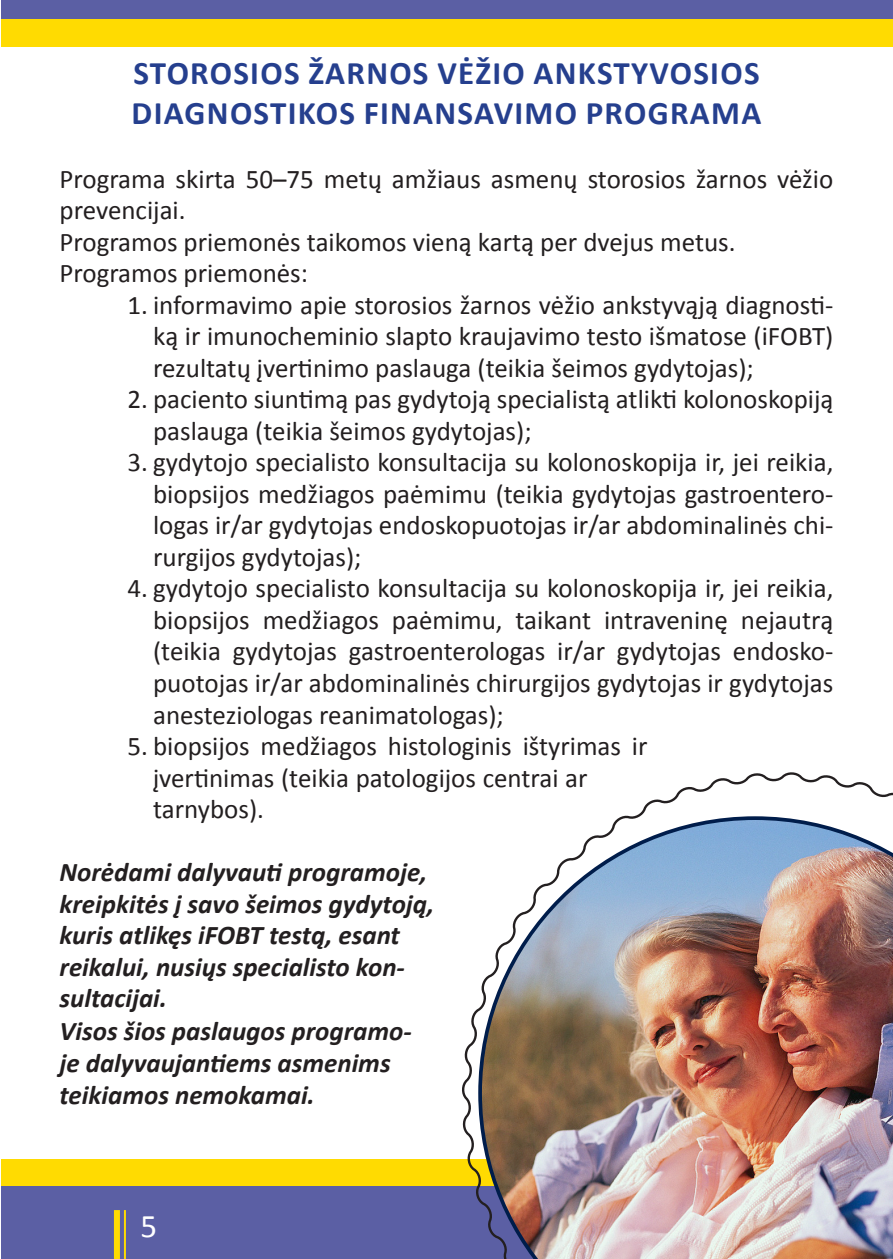
<style>
.page{position:relative;width:893px;height:1259px;background:#fff}
.page>*{position:absolute;margin:0;border:0;box-sizing:border-box;transform-origin:0 0}
.t1{font:700 33px "Calibri";letter-spacing:.04em;color:#253f8e}
.t2{font:33px "Calibri";color:#fff}
.List_Paragraph{font:27px/31.5px "Calibri";color:#231f20}
.t3{font:italic 700 27px/31.5px "Calibri";color:#231f20}
</style>
<div class="page">
<div style="left:1px;top:1159px;width:892px;height:100px;background:#ffdb01"></div>
<div style="left:1px;top:0;width:892px;height:47px;background:#ffdb01"></div>
<div style="left:1px;top:1186px;width:892px;height:73px;background:#5b5fa4"></div>
<div style="left:1px;top:0;width:892px;height:19px;background:#5b5fa4"></div>
<div style="left:114px;top:1210px;width:6px;height:49px;background:#ffdb01"></div>
<hr style="left:124px;top:1210px;width:2px;height:49px;background:#ffdb01">
<img style="left:462px;top:772px;width:431px;height:487px">
<p class="t1" style="left:133px;top:53px;width:628px">STOROSIOS ŽARNOS VĖŽIO ANKSTYVOSIOS</p>
<p class="t1" style="left:132px;top:92px;width:631px">DIAGNOSTIKOS FINANSAVIMO PROGRAMA</p>
<p class="List_Paragraph" style="left:60px;top:162px;width:775px">Programa skirta 50–75 metų amžiaus asmenų storosios žarnos vėžio prevencijai.</p>
<p class="List_Paragraph" style="left:60px;top:225px;width:678px">Programos priemonės taikomos vieną kartą per dvejus metus.</p>
<p class="List_Paragraph" style="left:60px;top:256px;width:250px">Programos priemonės:</p>
<p class="List_Paragraph" style="left:153px;top:288px;width:682px;text-align:justify;text-indent:-26px">1. informavimo apie storosios žarnos vėžio ankstyvąją diagnosti&shy;ką ir imunocheminio slapto kraujavimo testo išmatose (iFOBT) rezultatų įvertinimo paslauga (teikia šeimos gydytojas);</p>
<p class="List_Paragraph" style="left:153px;top:382px;width:682px;text-indent:-26px">2. paciento siuntimą pas gydytoją specialistą atlikti kolonoskopiją paslauga (teikia šeimos gydytojas);</p>
<p class="List_Paragraph" style="left:153px;top:445px;width:682px;text-align:justify;text-indent:-26px">3. gydytojo specialisto konsultacija su kolonoskopija ir, jei reikia, biopsijos medžiagos paėmimu (teikia gydytojas gastroentero&shy;logas ir/ar gydytojas endoskopuotojas ir/ar abdominalinės chi&shy;rurgijos gydytojas);</p>
<p class="List_Paragraph" style="left:153px;top:571px;width:682px;text-align:justify;text-indent:-26px">4. gydytojo specialisto konsultacija su kolonoskopija ir, jei reikia, biopsijos medžiagos paėmimu, taikant intraveninę nejautrą (teikia gydytojas gastroenterologas ir/ar gydytojas endosko&shy;puotojas ir/ar abdominalinės chirurgijos gydytojas ir gydytojas anesteziologas reanimatologas);</p>
<p class="List_Paragraph" style="left:153px;top:729px;width:496px;text-indent:-26px">5. biopsijos medžiagos histologinis ištyrimas ir įvertinimas (teikia patologijos centrai ar tarnybos).</p>
<p class="t3" style="left:60px;top:855px;width:376px">Norėdami dalyvauti programoje, kreipkitės į savo šeimos gydytoją, kuris atlikęs iFOBT testą, esant reikalui, nusiųs specialisto kon&shy;sultacijai.</p>
<p class="t3" style="left:60px;top:1013px;width:354px;line-height:32.4px">Visos šios paslaugos programo&shy;je dalyvaujantiems asmenims teikiamos nemokamai.</p>
<p class="t2" style="left:141px;top:1205px;width:18px">5</p>
</div>
